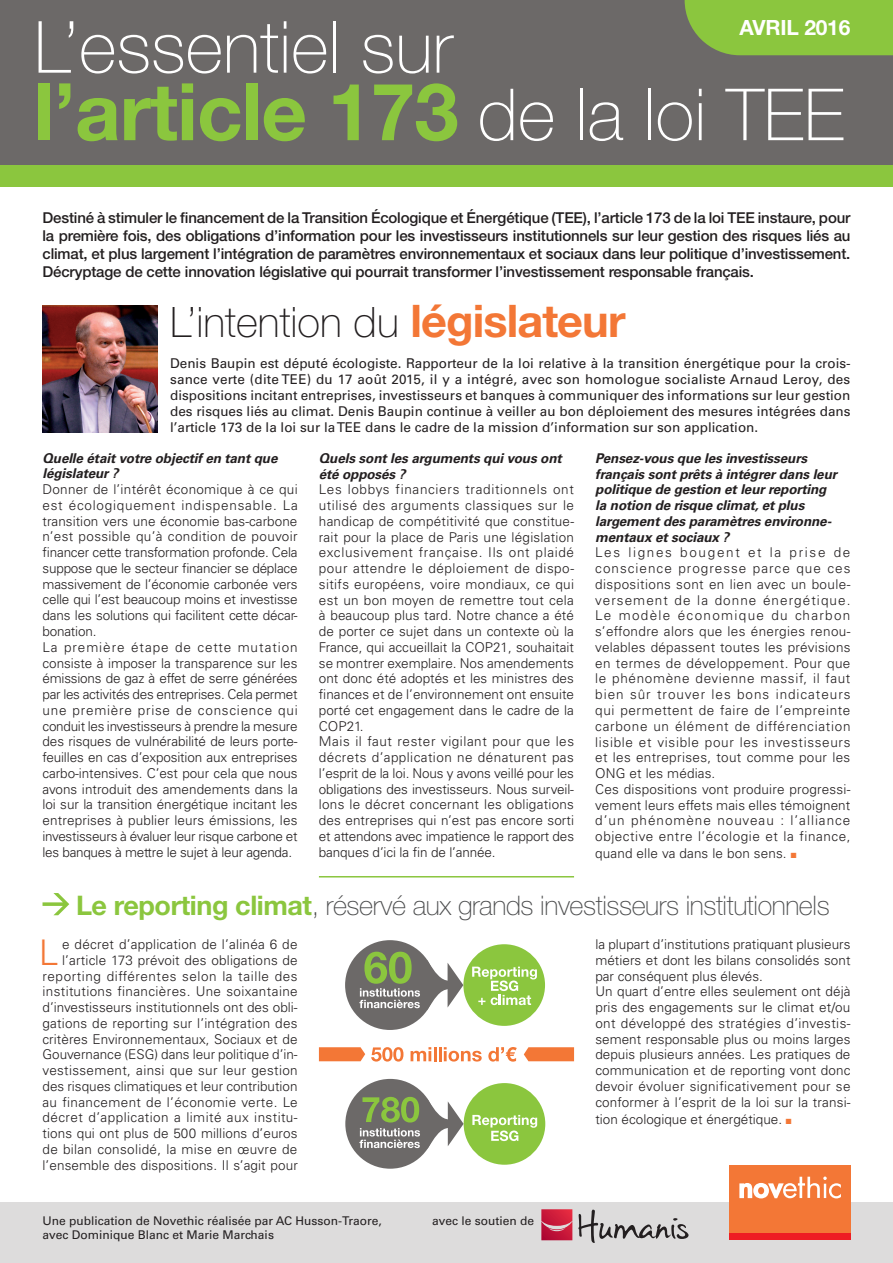
<style>
.page{position:relative;width:893px;height:1263px;background:#fff}
.page>*{position:absolute;margin:0;border:0;box-sizing:border-box;transform-origin:0 0}
.t1{font:700 79.5px "Helvetica Neue LT Std";letter-spacing:-.01em;color:#8bc63e}
.t2{font:100 72px "Helvetica Neue LT Std";color:#fff}
.t3{font:100 42px "Helvetica Neue LT Std";color:#231f20}
.t4{font:300 35.25px "Univers LT Std";color:#f37736}
.t5{font:100 27px "Helvetica Neue LT Std";letter-spacing:-.015em;color:#4b4c4d}
.t6{font:700 21px "Helvetica Neue LT Std";letter-spacing:-.01em;color:#fff}
.t7{font:500 15px/18px "Helvetica Neue LT Std";letter-spacing:-.01em;color:#231f20;text-align:justify}
.t8{font:300 13.5px/15.8px "Univers LT Std";letter-spacing:.01em;color:#231f20}
.t9{font:300 13.5px/15.8px "Univers LT Std";letter-spacing:-.01em;color:#231f20}
.t10{font:300 13.5px/15.8px "Univers LT Std";letter-spacing:.045em;color:#231f20}
.t11{font:13.5px/16px "Univers LT Std";color:#231f20;text-align:justify}
.t12{font:italic 700 13.5px/15.8px "Univers LT Std";letter-spacing:-.01em;color:#231f20}
.t13{font:12px/14.4px "Univers LT Std";color:#231f20}
.t14{font:300 12px "Univers LT Std";color:#231f20}
.s1{font-weight:100;font-size:72px;color:#fff}
.s2{font-weight:700;font-size:45px;color:#f37736}
.s3{color:#f37736}
.s4{font-weight:700;color:#8bc63e}
</style>
<div class="page">
<div style="left:0;top:0;width:893px;height:166px;background:#6c6968"></div>
<div style="left:0;top:166px;width:893px;height:21px;background:#8bc63e"></div>
<div style="left:0;top:1202px;width:893px;height:61px;background:#dddcdc"></div>
<div style="left:729px;top:1165px;width:121px;height:74px;background:#f37736"></div>
<svg style="left:739px;top:1176px;width:102px;height:22px"></svg>
<div style="left:729px;top:1233px;width:121px;height:6px;background:#ee1d23"></div>
<img style="left:43px;top:305px;width:114px;height:128px">
<hr style="left:319px;top:876px;width:255px;height:1px;background:#8bc63e">
<div style="left:685px;top:0;width:208px;height:55px;background:#8bc63e"></div>
<svg style="left:43px;top:893px;width:26px;height:22px"></svg>
<svg style="left:319px;top:1047px;width:46px;height:14px"></svg>
<svg style="left:524px;top:1047px;width:50px;height:14px"></svg>
<svg style="left:371px;top:1047px;width:32px;height:14px"></svg>
<svg style="left:411px;top:1047px;width:71px;height:14px"></svg>
<svg style="left:488px;top:1047px;width:29px;height:14px"></svg>
<div style="left:345px;top:940px;width:90px;height:90px;background:#6c6968;border-radius:50%"></div>
<div style="left:463px;top:944px;width:82px;height:82px;background:#8bc63e;border-radius:50%"></div>
<svg style="left:427px;top:960px;width:36px;height:50px"></svg>
<svg style="left:472px;top:967px;width:65px;height:38px"></svg>
<svg style="left:359px;top:952px;width:61px;height:56px"></svg>
<div style="left:345px;top:1079px;width:90px;height:90px;background:#6c6968;border-radius:50%"></div>
<div style="left:464px;top:1083px;width:81px;height:82px;background:#8bc63e;border-radius:50%"></div>
<svg style="left:427px;top:1098px;width:37px;height:51px"></svg>
<svg style="left:362px;top:1097px;width:57px;height:25px"></svg>
<svg style="left:472px;top:1115px;width:65px;height:26px"></svg>
<svg style="left:359px;top:1128px;width:61px;height:20px"></svg>
<svg style="left:541px;top:1209px;width:31px;height:31px"></svg>
<svg style="left:578px;top:1209px;width:111px;height:34px"></svg>
<h3 class="t6" style="left:739px;top:15px;width:113px">AVRIL 2016</h3>
<h2 class="t2" style="left:34px;top:6px;width:420px">L’essentiel sur</h2>
<h1 class="t1" style="left:34px;top:63px;width:812px">l’article 173 <span class="s1">de la loi TEE</span></h1>
<p class="t7" style="left:43px;top:209px;width:809px">Destiné à stimuler le financement de la Transition Écologique et Énergétique (TEE), l’article 173 de la loi TEE instaure, pour la première fois, des obligations d’information pour les investisseurs institutionnels sur leur gestion des risques liés au climat, et plus largement l’intégration de paramètres environnementaux et sociaux dans leur politique d’investissement.<br>Décryptage de cette innovation législative qui pourrait transformer l’investissement responsable français.</p>
<h3 class="t3" style="left:170px;top:298px;width:457px">L’intention du <span class="s2">législateur</span></h3>
<p class="t11" style="left:170px;top:355px;width:682px">Denis Baupin est député écologiste. Rapporteur de la loi relative à la transition énergétique pour la crois&shy;sance verte (dite TEE) du 17 août 2015, il y a intégré, avec son homologue socialiste Arnaud Leroy, des dispositions incitant entreprises, investisseurs et banques à communiquer des informations sur leur gestion des risques liés au climat. Denis Baupin continue à veiller au bon déploiement des mesures intégrées dans l’article 173 de la loi sur la TEE dans le cadre de la mission d’information sur son application.</p>
<p class="t12" style="left:43px;top:450px;width:237px">Quelle était votre objectif en tant que législateur ?</p>
<p class="t9" style="left:43px;top:481px;width:257px">Donner de l’intérêt économique à ce qui est écologiquement indispensable. La transition vers une économie bas-carbone n’est possible qu’à condition de pouvoir financer cette transformation profonde. Cela suppose que le secteur financier se déplace massivement de l’économie carbonée vers celle qui l’est beaucoup moins et investisse dans les solutions qui facilitent cette décar&shy;bonation.<br>La première étape de cette mutation consiste à imposer la transparence sur les émissions de gaz à effet de serre générées par les activités des entreprises. Cela permet une première prise de conscience qui conduit les investisseurs à prendre la mesure des risques de vulnérabilité de leurs porte&shy;feuilles en cas d’exposition aux entreprises carbo-intensives. C’est pour cela que nous avons introduit des amendements dans la loi sur la transition énergétique incitant les entreprises à publier leurs émissions, les investisseurs à évaluer leur risque carbone et les banques à mettre le sujet à leur agenda.</p>
<p class="t12" style="left:319px;top:450px;width:244px">Quels sont les arguments qui vous ont été opposés ?</p>
<p class="t8" style="left:319px;top:482px;width:257px">Les lobbys financiers traditionnels ont utilisé des arguments classiques sur le handicap de compétitivité que constitue&shy;rait pour la place de Paris une législation exclusivement française. Ils ont plaidé pour attendre le déploiement de dispo&shy;sitifs européens, voire mondiaux, ce qui est un bon moyen de remettre tout cela à beaucoup plus tard. Notre chance a été de porter ce sujet dans un contexte où la France, qui accueillait la COP21, souhaitait se montrer exemplaire. Nos amendements ont donc été adoptés et les ministres des finances et de l’environnement ont ensuite porté cet engagement dans le cadre de la COP21.<br>Mais il faut rester vigilant pour que les décrets d’application ne dénaturent pas l’esprit de la loi. Nous y avons veillé pour les obligations des investisseurs. Nous surveil&shy;lons le décret concernant les obligations des entreprises qui n’est pas encore sorti et attendons avec impatience le rapport des banques d’ici la fin de l’année.</p>
<p class="t12" style="left:595px;top:450px;width:243px">Pensez-vous que les investisseurs français sont prêts à intégrer dans leur politique de gestion et leur reporting la notion de risque climat, et plus largement des paramètres environne&shy;mentaux et sociaux ?</p>
<p class="t10" style="left:595px;top:545px;width:257px">Les lignes bougent et la prise de conscience progresse parce que ces dispositions sont en lien avec un boule&shy;versement de la donne énergétique.<br>Le modèle économique du charbon s’effondre alors que les énergies renou&shy;velables dépassent toutes les prévisions en termes de développement. Pour que le phénomène devienne massif, il faut bien sûr trouver les bons indicateurs qui permettent de faire de l’empreinte carbone un élément de différenciation lisible et visible pour les investisseurs et les entreprises, tout comme pour les ONG et les médias.<br>Ces dispositions vont produire progressi&shy;vement leurs effets mais elles témoignent d’un phénomène nouveau : l’alliance objective entre l’écologie et la finance,</p>
<p class="t8" style="left:595px;top:846px;width:203px">quand elle va dans le bon sens. <span class="s3">■</span></p>
<h3 class="t5" style="left:76px;top:890px;width:755px"><span class="s4">Le reporting climat</span>, réservé aux grands investisseurs institutionnels</h3>
<p class="t8" style="left:43px;top:936px;width:257px;text-align:right">e décret d’application de l’alinéa 6 de l’article 173 prévoit des obligations de reporting différentes selon la taille des institutions financières. Une soixantaine d’investisseurs institutionnels ont des obli&shy;gations de reporting sur l’intégration des critères Environnementaux, Sociaux et de Gouvernance (ESG) dans leur politique d’in&shy;vestissement, ainsi que sur leur gestion des risques climatiques et leur contribution au financement de l’économie verte. Le décret d’application a limité aux institu&shy;tions qui ont plus de 500 millions d’euros de bilan consolidé, la mise en œuvre de l’ensemble des dispositions. Il s’agit pour</p>
<p class="t8" style="left:595px;top:936px;width:257px">la plupart d’institutions pratiquant plusieurs métiers et dont les bilans consolidés sont par conséquent plus élevés.<br>Un quart d’entre elles seulement ont déjà pris des engagements sur le climat et/ou ont développé des stratégies d’investis&shy;sement responsable plus ou moins larges depuis plusieurs années. Les pratiques de communication et de reporting vont donc devoir évoluer significativement pour se conformer à l’esprit de la loi sur la transi-</p>
<h3 class="t4" style="left:39px;top:931px;width:21px">L</h3>
<p class="t8" style="left:595px;top:1111px;width:198px">tion écologique et énergétique. <span class="s3">■</span></p>
<p class="t13" style="left:43px;top:1213px;width:341px">Une publication de Novethic réalisée par AC Husson-Traore, avec Dominique Blanc et Marie Marchais</p>
<p class="t13" style="left:432px;top:1213px;width:104px">avec le soutien de</p>
<p class="t14" style="left:43px;top:1224px;width:269px">L’essentiel sur l’article 173 de la loi TEE - Avril 2016</p>
</div>
